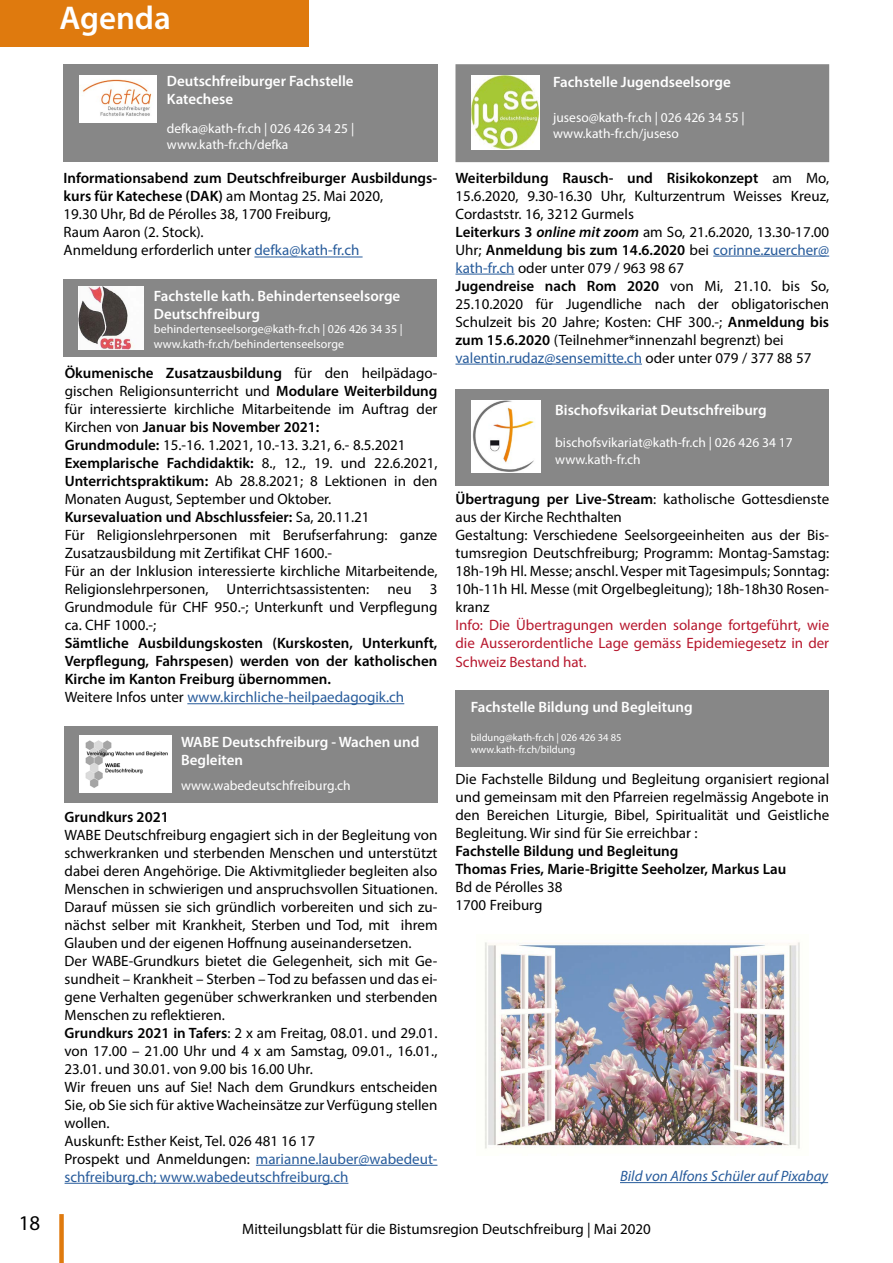
<style>
.page{position:relative;width:893px;height:1263px;background:#fff}
.page>*{position:absolute;margin:0;border:0;box-sizing:border-box;transform-origin:0 0}
.t1{font:600 33px "Myriad Pro";color:#fff}
.t2{font:21px "Myriad Pro";color:#000}
.t3{font:15px/18px "Myriad Pro";color:#000}
.t4{font:600 15px/18px "Myriad Pro";color:#000}
.t5{font:600 15px/18px "Myriad Pro";color:#fff}
.t6{font:15px/18.5px "Myriad Pro";color:#b7182e;text-align:justify}
.t7{font:italic 15px "Myriad Pro";color:#275b9b}
.t8{font:13.5px/16.2px "Myriad Pro";color:#fff}
.t9{font:12px/14.4px "Myriad Pro";color:#fff}
.t10{font:10.5px/12.6px "Myriad Pro";color:#fff}
.s1{font-weight:600}
.s2{color:#275b9b}
.s3{font-weight:400}
.s4{font-weight:400;color:#275b9b}
.s5{font-weight:600;font-style:italic}
</style>
<div class="page">
<div style="left:59px;top:1214px;width:5px;height:49px;background:#df7a0e"></div>
<div style="left:0;top:0;width:308px;height:47px;background:#df7a0e"></div>
<div style="left:455px;top:64px;width:374px;height:98px;background:#878787;border:2px solid #878787"></div>
<div style="left:64px;top:64px;width:374px;height:98px;background:#878787"></div>
<img style="left:79px;top:75px;width:78px;height:48px">
<div style="left:64px;top:726px;width:373px;height:77px;background:#878787"></div>
<hr style="left:254px;top:257px;width:109px;height:1px;background:#275b9b">
<hr style="left:256px;top:1165px;width:181px;height:1px;background:#275b9b">
<hr style="left:65px;top:1183px;width:283px;height:1px;background:#275b9b">
<div style="left:455px;top:389px;width:374px;height:96px;background:#878787"></div>
<img style="left:471px;top:401px;width:69px;height:72px">
<hr style="left:713px;top:256px;width:116px;height:1px;background:#275b9b">
<hr style="left:455px;top:274px;width:59px;height:1px;background:#275b9b">
<hr style="left:455px;top:364px;width:187px;height:1px;background:#275b9b">
<img style="left:472px;top:75px;width:67px;height:75px">
<hr style="left:187px;top:703px;width:217px;height:1px;background:#275b9b">
<div style="left:64px;top:279px;width:373px;height:78px;background:#878787"></div>
<img style="left:78px;top:287px;width:65px;height:62px">
<img style="left:79px;top:736px;width:93px;height:57px">
<div style="left:455px;top:690px;width:374px;height:77px;background:#878787"></div>
<img style="left:485px;top:942px;width:315px;height:207px">
<hr style="left:620px;top:1182px;width:208px;height:1px;background:#275b9b">
<h1 class="t1" style="left:60px;top:-3px;width:113px">Agenda</h1>
<p class="t5" style="left:167px;top:72px;width:188px">Deutschfreiburger Fachstelle<br>Katechese</p>
<p class="t8" style="left:167px;top:120px;width:189px">defka@kath-fr.ch | 026 426 34 25 | www.kath-fr.ch/defka</p>
<p class="t3" style="left:64px;top:168px;width:375px"><span class="s1">Informationsabend zum Deutschfreiburger Ausbildungs&shy;kurs für Katechese (DAK)</span> am Montag 25. Mai 2020,<br>19.30 Uhr, Bd de Pérolles 38, 1700 Freiburg,<br>Raum Aaron (2. Stock).<br>Anmeldung erforderlich unter <span class="s2">defka@kath-fr.ch</span></p>
<p class="t5" style="left:154px;top:287px;width:248px">Fachstelle kath. Behindertenseelsorge<br>Deutschfreiburg</p>
<p class="t9" style="left:154px;top:322px;width:250px">behindertenseelsorge@kath-fr.ch | 026 426 34 35 | www.kath-fr.ch/behindertenseelsorge</p>
<p class="t3" style="left:65px;top:364px;width:374px"><span class="s1">Ökumenische Zusatzausbildung</span> für den heilpädago&shy;gischen Religionsunterricht und <span class="s1">Modulare Weiterbildung </span>für interessierte kirchliche Mitarbeitende im Auftrag der Kirchen von <span class="s1">Januar bis November 2021:<br>Grundmodule:</span> 15.-16. 1.2021, 10.-13. 3.21, 6.- 8.5.2021<br><span class="s1">Exemplarische Fachdidaktik:</span> 8., 12., 19. und 22.6.2021, <span class="s1">Unterrichtspraktikum:</span> Ab 28.8.2021; 8 Lektionen in den Monaten August, September und Oktober.<br><span class="s1">Kursevaluation und Abschlussfeier:</span> Sa, 20.11.21<br>Für Religionslehrpersonen mit Berufserfahrung: ganze Zusatzausbildung mit Zertifikat CHF 1600.-<br>Für an der Inklusion interessierte kirchliche Mitarbeitende, Religionslehrpersonen, Unterrichtsassistenten: neu 3<br>Grundmodule für CHF 950.-; Unterkunft und Verpflegung ca. CHF 1000.-;</p>
<p class="t4" style="left:65px;top:634px;width:374px">Sämtliche Ausbildungskosten (Kurskosten, Unterkunft, Verpflegung, Fahrspesen) werden von der katholischen Kirche im Kanton Freiburg übernommen.<br><span class="s3">Weitere Infos unter</span> <span class="s4">www.kirchliche-heilpaedagogik.ch</span></p>
<p class="t5" style="left:181px;top:733px;width:240px">WABE Deutschfreiburg - Wachen und<br>Begleiten</p>
<p class="t8" style="left:181px;top:777px;width:171px">www.wabedeutschfreiburg.ch</p>
<p class="t4" style="left:65px;top:807px;width:106px">Grundkurs 2021</p>
<p class="t3" style="left:65px;top:825px;width:374px">WABE Deutschfreiburg engagiert sich in der Begleitung von schwerkranken und sterbenden Menschen und unterstützt dabei deren Angehörige. Die Aktivmitglieder begleiten also Menschen in schwierigen und anspruchsvollen Situationen.<br>Darauf müssen sie sich gründlich vorbereiten und sich zu&shy;nächst selber mit Krankheit, Sterben und Tod, mit ihrem Glauben und der eigenen Hoffnung auseinandersetzen.<br>Der WABE-Grundkurs bietet die Gelegenheit, sich mit Ge&shy;sundheit – Krankheit – Sterben – Tod zu befassen und das ei&shy;gene Verhalten gegenüber schwerkranken und sterbenden Menschen zu reflektieren.<br><span class="s1">Grundkurs 2021 in Tafers</span>: 2 x am Freitag, 08.01. und 29.01. von 17.00 – 21.00 Uhr und 4 x am Samstag, 09.01., 16.01., 23.01. und 30.01. von 9.00 bis 16.00 Uhr.<br>Wir freuen uns auf Sie! Nach dem Grundkurs entscheiden Sie, ob Sie sich für aktive Wacheinsätze zur Verfügung stellen wollen.<br>Auskunft: Esther Keist, Tel. 026 481 16 17<br>Prospekt und Anmeldungen: <span class="s2">marianne.lauber@wabedeut&shy;schfreiburg.ch; www.wabedeutschfreiburg.ch</span></p>
<p class="t5" style="left:553px;top:73px;width:179px">Fachstelle Jugendseelsorge</p>
<p class="t8" style="left:553px;top:109px;width:193px">juseso@kath-fr.ch | 026 426 34 55 | www.kath-fr.ch/juseso</p>
<p class="t3" style="left:455px;top:168px;width:375px"><span class="s1">Weiterbildung Rausch- und Risikokonzept</span> am Mo, 15.6.2020, 9.30-16.30 Uhr, Kulturzentrum Weisses Kreuz, Cordaststr. 16, 3212 Gurmels<br><span class="s1">Leiterkurs 3</span> <span class="s5">online mit zoom</span> am So, 21.6.2020, 13.30-17.00<br>Uhr; <span class="s1">Anmeldung bis zum 14.6.2020</span> bei <span class="s2">corinne.zuercher@ kath-fr.ch</span> oder unter 079 / 963 98 67<br><span class="s1">Jugendreise nach Rom 2020</span> von Mi, 21.10. bis So, 25.10.2020 für Jugendliche nach der obligatorischen Schulzeit bis 20 Jahre; Kosten: CHF 300.-; <span class="s1">Anmeldung bis zum 15.6.2020</span> (Teilnehmer*innenzahl begrenzt) bei <span class="s2">valentin.rudaz@sensemitte.ch</span> oder unter 079 / 377 88 57</p>
<p class="t5" style="left:555px;top:401px;width:213px">Bischofsvikariat Deutschfreiburg</p>
<p class="t8" style="left:555px;top:435px;width:239px">bischofsvikariat@kath-fr.ch | 026 426 34 17 www.kath-fr.ch</p>
<p class="t3" style="left:455px;top:490px;width:375px"><span class="s1">Übertragung per Live-Stream</span>: katholische Gottesdienste aus der Kirche Rechthalten<br>Gestaltung: Verschiedene Seelsorgeeinheiten aus der Bis&shy;tumsregion Deutschfreiburg; Programm: Montag-Samstag:<br>18h-19h Hl. Messe; anschl. Vesper mit Tagesimpuls; Sonntag:<br>10h-11h Hl. Messe (mit Orgelbegleitung); 18h-18h30 Rosen&shy;kranz</p>
<p class="t6" style="left:455px;top:615px;width:375px">Info: Die Übertragungen werden solange fortgeführt, wie die Ausserordentliche Lage gemäss Epidemiegesetz in der Schweiz Bestand hat.</p>
<p class="t5" style="left:471px;top:698px;width:223px">Fachstelle Bildung und Begleitung</p>
<p class="t10" style="left:471px;top:731px;width:152px">bildung@kath-fr.ch | 026 426 34 85 www.kath-fr.ch/bildung</p>
<p class="t3" style="left:455px;top:770px;width:375px;text-align:justify">Die Fachstelle Bildung und Begleitung organisiert regional und gemeinsam mit den Pfarreien regelmässig Angebote in den Bereichen Liturgie, Bibel, Spiritualität und Geistliche Begleitung. Wir sind für Sie erreichbar :</p>
<p class="t4" style="left:455px;top:841px;width:332px">Fachstelle Bildung und Begleitung<br>Thomas Fries, Marie-Brigitte Seeholzer, Markus Lau</p>
<p class="t3" style="left:455px;top:878px;width:109px">Bd de Pérolles 38<br>1700 Freiburg</p>
<p class="t7" style="left:620px;top:1167px;width:210px">Bild von Alfons Schüler auf Pixabay</p>
<h2 class="t2" style="left:19px;top:1210px;width:23px">18</h2>
<p class="t3" style="left:242px;top:1219px;width:410px">Mitteilungsblatt für die Bistumsregion Deutschfreiburg | Mai 2020</p>
</div>
